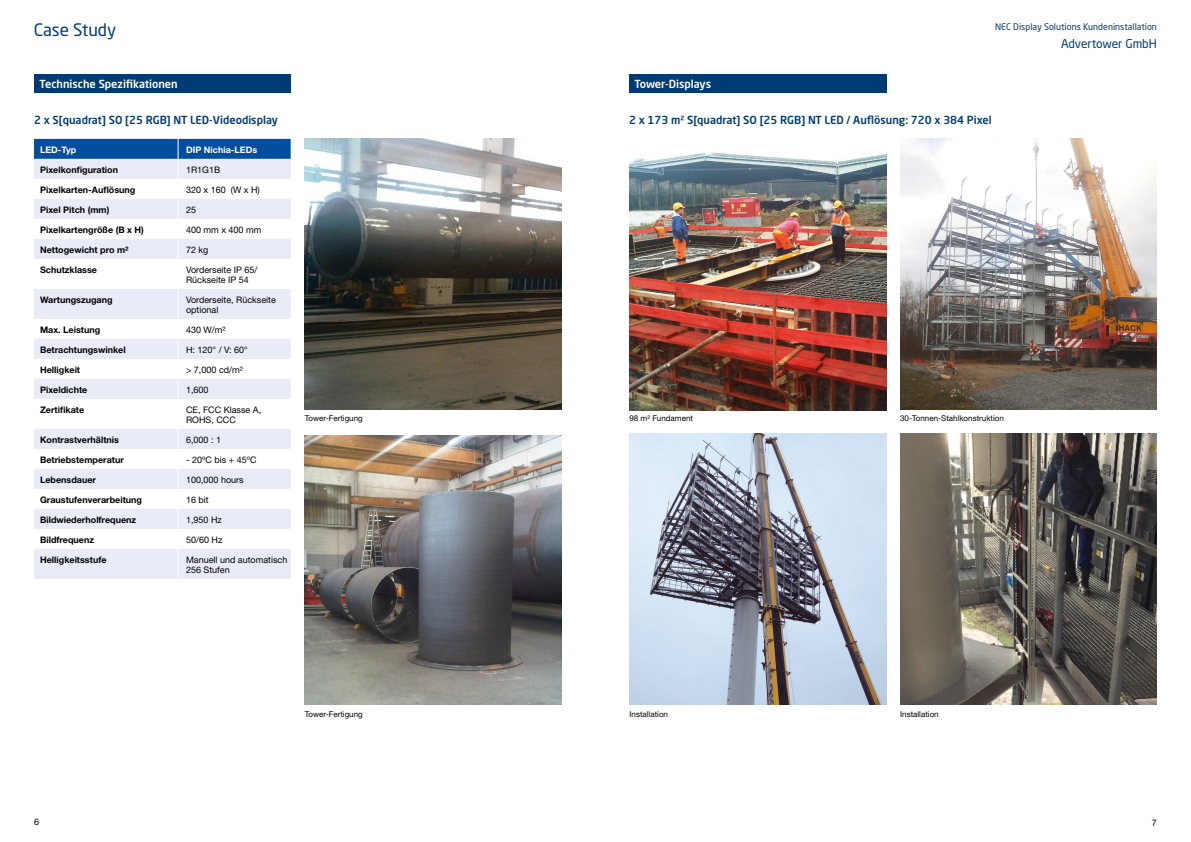
<style>
.page{position:relative;width:1191px;height:842px;background:#fff}
.page>*{position:absolute;margin:0;border:0;box-sizing:border-box;transform-origin:0 0}
.t1{font:17px "Neo Sans Std";color:#003c73}
.t2{font:12px "Neo Sans Std";color:#003c73}
.t3{font:500 11px "Neo Sans Std";color:#003c73}
.t4{font:500 11px "Neo Sans Std";color:#fff}
.t5{font:700 9px "Helvetica Neue LT Std";color:#000}
.t6{font:9px/10px "Helvetica Neue LT Std";color:#000}
.t7{font:9px "Neo Sans Std";color:#003c73}
.t8{font:700 9px "Helvetica Neue LT Std";color:#fff}
.t9{font:8px "Helvetica Neue LT Std";color:#000}
</style>
<div class="page">
<div style="left:34px;top:139px;width:257px;height:20px;background:#004f9f"></div>
<div style="left:34px;top:159px;width:257px;height:20px;background:#e9ebf7"></div>
<div style="left:34px;top:199px;width:257px;height:20px;background:#e9ebf7"></div>
<div style="left:34px;top:239px;width:257px;height:20px;background:#e9ebf7"></div>
<div style="left:34px;top:289px;width:257px;height:20px;background:#e9ebf7"></div>
<div style="left:34px;top:299px;width:257px;height:20px;background:#e9ebf7"></div>
<div style="left:34px;top:339px;width:257px;height:20px;background:#e9ebf7"></div>
<div style="left:34px;top:379px;width:257px;height:20px;background:#e9ebf7"></div>
<div style="left:34px;top:429px;width:257px;height:20px;background:#e9ebf7"></div>
<div style="left:34px;top:469px;width:257px;height:20px;background:#e9ebf7"></div>
<div style="left:34px;top:509px;width:257px;height:20px;background:#e9ebf7"></div>
<div style="left:34px;top:549px;width:257px;height:20px;background:#e9ebf7"></div>
<div style="left:34px;top:559px;width:257px;height:20px;background:#e9ebf7"></div>
<hr style="left:178px;top:135px;width:1px;height:447px;background:#fff">
<img style="left:305px;top:139px;width:256px;height:271px">
<img style="left:900px;top:434px;width:257px;height:270px">
<img style="left:900px;top:139px;width:257px;height:271px">
<img style="left:305px;top:435px;width:256px;height:269px">
<img style="left:629px;top:152px;width:257px;height:258px">
<img style="left:629px;top:434px;width:257px;height:270px">
<div style="left:629px;top:74px;width:257px;height:19px;background:#003c73"></div>
<div style="left:34px;top:74px;width:256px;height:19px;background:#003c73"></div>
<h1 class="t1" style="left:34px;top:20px;width:84px">Case Study</h1>
<p class="t4" style="left:40px;top:77px;width:140px">Technische Spezifikationen</p>
<p class="t3" style="left:34px;top:113px;width:245px">2 x S[quadrat] SO [25 RGB] NT LED-Videodisplay</p>
<p class="t8" style="left:40px;top:144px;width:38px">LED-Typ</p>
<p class="t8" style="left:186px;top:144px;width:73px">DIP Nichia-LEDs</p>
<p class="t5" style="left:40px;top:164px;width:79px">Pixelkonfiguration</p>
<p class="t6" style="left:186px;top:165px;width:36px">1R1G1B</p>
<p class="t5" style="left:40px;top:184px;width:97px">Pixelkarten-Auflösung</p>
<p class="t6" style="left:186px;top:185px;width:75px">320 x 160 (W x H)</p>
<p class="t5" style="left:40px;top:204px;width:71px">Pixel Pitch (mm)</p>
<p class="t6" style="left:186px;top:205px;width:12px">25</p>
<p class="t5" style="left:40px;top:224px;width:105px">Pixelkartengröße (B x H)</p>
<p class="t6" style="left:186px;top:225px;width:77px">400 mm x 400 mm</p>
<p class="t5" style="left:40px;top:244px;width:90px">Nettogewicht pro m²</p>
<p class="t6" style="left:186px;top:245px;width:24px">72 kg</p>
<p class="t5" style="left:40px;top:264px;width:59px">Schutzklasse</p>
<p class="t6" style="left:186px;top:265px;width:73px">Vorderseite IP 65/<br>Rückseite IP 54</p>
<p class="t5" style="left:40px;top:294px;width:74px">Wartungszugang</p>
<p class="t6" style="left:186px;top:295px;width:91px">Vorderseite, Rückseite optional</p>
<p class="t5" style="left:40px;top:324px;width:62px">Max. Leistung</p>
<p class="t6" style="left:186px;top:325px;width:41px">430 W/m²</p>
<p class="t5" style="left:40px;top:344px;width:87px">Betrachtungswinkel</p>
<p class="t6" style="left:186px;top:345px;width:63px">H: 120° / V: 60°</p>
<p class="t5" style="left:40px;top:364px;width:42px">Helligkeit</p>
<p class="t6" style="left:186px;top:365px;width:58px">&gt; 7,000 cd/m²</p>
<p class="t5" style="left:40px;top:384px;width:49px">Pixeldichte</p>
<p class="t6" style="left:186px;top:385px;width:24px">1,600</p>
<p class="t5" style="left:40px;top:404px;width:46px">Zertifikate</p>
<p class="t6" style="left:186px;top:405px;width:77px">CE, FCC Klasse A,<br>ROHS, CCC</p>
<p class="t5" style="left:40px;top:434px;width:81px">Kontrastverhältnis</p>
<p class="t6" style="left:186px;top:435px;width:37px">6,000 : 1</p>
<p class="t5" style="left:40px;top:454px;width:85px">Betriebstemperatur</p>
<p class="t6" style="left:186px;top:455px;width:72px">- 20ºC bis + 45ºC</p>
<p class="t5" style="left:40px;top:474px;width:58px">Lebensdauer</p>
<p class="t6" style="left:186px;top:475px;width:59px">100,000 hours</p>
<p class="t5" style="left:40px;top:494px;width:104px">Graustufenverarbeitung</p>
<p class="t6" style="left:186px;top:495px;width:24px">16 bit</p>
<p class="t5" style="left:40px;top:514px;width:98px">Bildwiederholfrequenz</p>
<p class="t6" style="left:186px;top:515px;width:37px">1,950 Hz</p>
<p class="t5" style="left:40px;top:534px;width:55px">Bildfrequenz</p>
<p class="t6" style="left:186px;top:535px;width:38px">50/60 Hz</p>
<p class="t5" style="left:40px;top:554px;width:68px">Helligkeitsstufe</p>
<p class="t6" style="left:186px;top:555px;width:103px">Manuell und automatisch<br>256 Stufen</p>
<p class="t7" style="left:995px;top:21px;width:163px">NEC Display Solutions Kundeninstallation</p>
<p class="t4" style="left:634px;top:77px;width:78px">Tower-Displays</p>
<p class="t3" style="left:629px;top:113px;width:364px">2 x 173 m² S[quadrat] SO [25 RGB] NT LED / Auflösung: 720 x 384 Pixel</p>
<h2 class="t2" style="left:1061px;top:36px;width:97px">Advertower GmbH</h2>
<p class="t9" style="left:305px;top:413px;width:59px">Tower-Fertigung</p>
<p class="t9" style="left:629px;top:413px;width:65px">98 m² Fundament</p>
<p class="t9" style="left:900px;top:413px;width:105px">30-Tonnen-Stahlkonstruktion</p>
<p class="t9" style="left:305px;top:709px;width:59px">Tower-Fertigung</p>
<p class="t9" style="left:629px;top:709px;width:40px">Installation</p>
<p class="t9" style="left:900px;top:709px;width:40px">Installation</p>
<p class="t6" style="left:34px;top:817px;width:7px">6</p>
<p class="t6" style="left:1152px;top:817px;width:7px">7</p>
</div>
